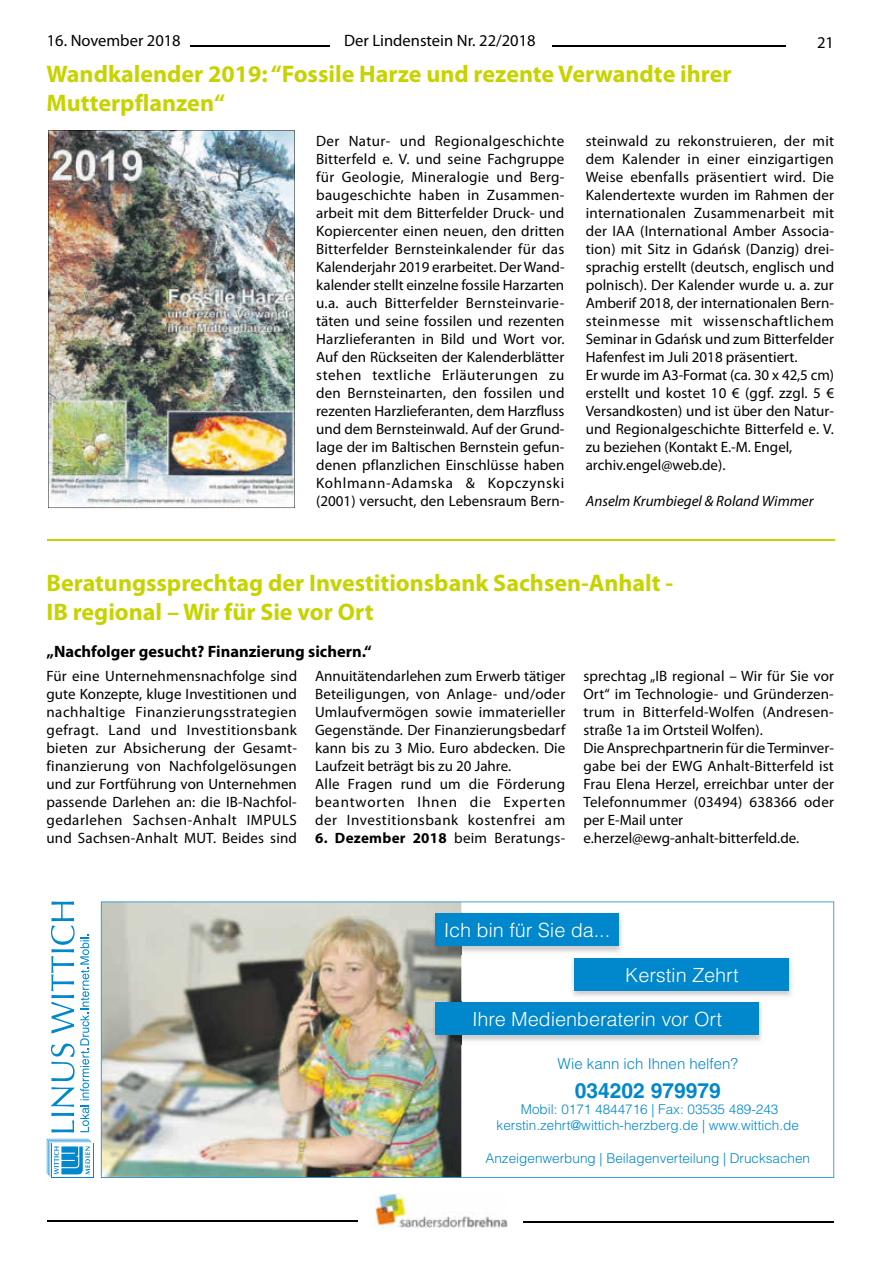
<style>
.page{position:relative;width:881px;height:1263px;background:#fff}
.page>*{position:absolute;margin:0;border:0;box-sizing:border-box;transform-origin:0 0}
.t1{font:700 24px/28.8px "Myriad Pro";color:#c7d300}
.t2{font:700 21px "Helvetica LT";color:#0087cc}
.t3{font:300 19.5px "Helvetica LT";color:#fff}
.t4{font:16.5px "Myriad Pro Regular 2";color:#000}
.t5{font:700 16.5px "Myriad Pro";color:#000}
.t6{font:15px/18px "Myriad Pro Regular 2";letter-spacing:.01em;color:#000}
.t7{font:italic 15px "Myriad Pro";color:#000}
.t8{font:700 15px "Myriad Pro";letter-spacing:.02em;color:#000}
.t9{font:300 15px "Helvetica LT";color:#0087cc}
.t10{font:300 13.5px/16.2px "Helvetica LT";color:#0087cc;text-align:center}
.s1{font-family:"Myriad Pro Regular 2";font-weight:400}
</style>
<div class="page">
<svg style="left:51px;top:1176px;width:42px;height:2px"></svg>
<div style="left:52px;top:1143px;width:40px;height:34px;background:#fff"></div>
<svg style="left:47px;top:1139px;width:45px;height:37px"></svg>
<svg style="left:51px;top:901px;width:38px;height:231px"></svg>
<img style="left:101px;top:901px;width:732px;height:277px">
<img style="left:431px;top:1002px;width:333px;height:42px">
<div style="left:435px;top:1002px;width:323px;height:33px;background:#0087cc"></div>
<img style="left:570px;top:957px;width:224px;height:42px">
<div style="left:574px;top:958px;width:214px;height:32px;background:#0087cc"></div>
<img style="left:431px;top:913px;width:192px;height:42px">
<div style="left:435px;top:913px;width:183px;height:33px;background:#0087cc"></div>
<hr style="left:47px;top:45px;width:282px;height:2px;background:#000">
<div style="left:47px;top:33px;width:142px;height:15px;background:#fff"></div>
<hr style="left:552px;top:45px;width:233px;height:1px;background:#000">
<hr style="left:47px;top:1220px;width:310px;height:2px;background:#000">
<hr style="left:523px;top:1221px;width:310px;height:1px;background:#000">
<img style="left:375px;top:1193px;width:132px;height:35px">
<img style="left:48px;top:130px;width:247px;height:378px">
<hr style="left:47px;top:540px;width:786px;height:1px;background:#c7d300">
<p class="t4" style="left:47px;top:30px;width:135px">16. November 2018</p>
<p class="t4" style="left:344px;top:31px;width:193px">Der Lindenstein Nr. 22/2018</p>
<p class="t4" style="left:816px;top:32px;width:18px">21</p>
<h1 class="t1" style="left:47px;top:59px;width:686px">Wandkalender 2019: “Fossile Harze und rezente Verwandte ihrer<br>Mutterpflanzen“</h1>
<p class="t6" style="left:316px;top:131px;width:250px;text-align:justify">Der Natur- und Regionalgeschichte Bitterfeld e. V. und seine Fachgruppe für Geologie, Mineralogie und Berg&shy;baugeschichte haben in Zusammen&shy;arbeit mit dem Bitterfelder Druck- und Kopiercenter einen neuen, den dritten Bitterfelder Bernsteinkalender für das Kalenderjahr 2019 erarbeitet. Der Wand&shy;kalender stellt einzelne fossile Harzarten u.a. auch Bitterfelder Bernsteinvarie&shy;täten und seine fossilen und rezenten Harzlieferanten in Bild und Wort vor.<br>Auf den Rückseiten der Kalenderblätter stehen textliche Erläuterungen zu den Bernsteinarten, den fossilen und rezenten Harzlieferanten, dem Harzfluss und dem Bernsteinwald. Auf der Grund&shy;lage der im Baltischen Bernstein gefun&shy;denen pflanzlichen Einschlüsse haben Kohlmann-Adamska &amp; Kopczynski (2001) versucht, den Lebensraum Bern-</p>
<p class="t6" style="left:585px;top:131px;width:250px">steinwald zu rekonstruieren, der mit dem Kalender in einer einzigartigen Weise ebenfalls präsentiert wird. Die Kalendertexte wurden im Rahmen der internationalen Zusammenarbeit mit der IAA (International Amber Associa&shy;tion) mit Sitz in Gdańsk (Danzig) drei&shy;sprachig erstellt (deutsch, englisch und polnisch). Der Kalender wurde u. a. zur Amberif 2018, der internationalen Bern&shy;steinmesse mit wissenschaftlichem Seminar in Gdańsk und zum Bitterfelder Hafenfest im Juli 2018 präsentiert.<br>Er wurde im A3-Format (ca. 30 x 42,5 cm) erstellt und kostet 10 € (ggf. zzgl. 5 € Versandkosten) und ist über den Natur&shy;und Regionalgeschichte Bitterfeld e. V. zu beziehen (Kontakt E.-M. Engel, archiv.engel@web.de).</p>
<p class="t7" style="left:585px;top:491px;width:229px">Anselm Krumbiegel &amp; Roland Wimmer</p>
<h1 class="t1" style="left:46px;top:568px;width:628px">Beratungssprechtag der Investitionsbank Sachsen-Anhalt -<br>IB regional – Wir für Sie vor Ort</h1>
<p class="t5" style="left:46px;top:640px;width:326px">„Nachfolger gesucht? Finanzierung sichern.“</p>
<p class="t6" style="left:46px;top:667px;width:252px;text-align:justify">Für eine Unternehmensnachfolge sind gute Konzepte, kluge Investitionen und nachhaltige Finanzierungsstrategien gefragt. Land und Investitionsbank bieten zur Absicherung der Gesamt&shy;finanzierung von Nachfolgelösungen und zur Fortführung von Unternehmen passende Darlehen an: die IB-Nachfol&shy;gedarlehen Sachsen-Anhalt IMPULS und Sachsen-Anhalt MUT. Beides sind</p>
<p class="t6" style="left:315px;top:667px;width:252px">Annuitätendarlehen zum Erwerb tätiger Beteiligungen, von Anlage- und/oder Umlaufvermögen sowie immaterieller Gegenstände. Der Finanzierungsbedarf kann bis zu 3 Mio. Euro abdecken. Die Laufzeit beträgt bis zu 20 Jahre.<br>Alle Fragen rund um die Förderung beantworten Ihnen die Experten der Investitionsbank kostenfrei am</p>
<p class="t6" style="left:583px;top:667px;width:252px">sprechtag „IB regional – Wir für Sie vor Ort“ im Technologie- und Gründerzen&shy;trum in Bitterfeld-Wolfen (Andresen&shy;straße 1a im Ortsteil Wolfen).<br>Die Ansprechpartnerin für die Terminver&shy;gabe bei der EWG Anhalt-Bitterfeld ist Frau Elena Herzel, erreichbar unter der Telefonnummer (03494) 638366 oder per E-Mail unter e.herzel@ewg-anhalt-bitterfeld.de.</p>
<p class="t8" style="left:315px;top:828px;width:252px">6. Dezember 2018 <span class="s1">beim Beratungs-</span></p>
<h3 class="t3" style="left:443px;top:918px;width:168px">Ich bin für Sie da...</h3>
<h3 class="t3" style="left:625px;top:963px;width:115px">Kerstin Zehrt</h3>
<h3 class="t3" style="left:472px;top:1007px;width:251px">Ihre Medienberaterin vor Ort</h3>
<p class="t9" style="left:557px;top:1054px;width:182px">Wie kann ich Ihnen helfen?</p>
<h2 class="t2" style="left:574px;top:1078px;width:147px">034202 979979</h2>
<p class="t10" style="left:496px;top:1101px;width:304px">Mobil: 0171 4844716 | Fax: 03535 489-243 kerstin.zehrt@wittich-herzberg.de | www.wittich.de</p>
<p class="t10" style="left:485px;top:1150px;width:326px">Anzeigenwerbung | Beilagenverteilung | Drucksachen</p>
</div>
